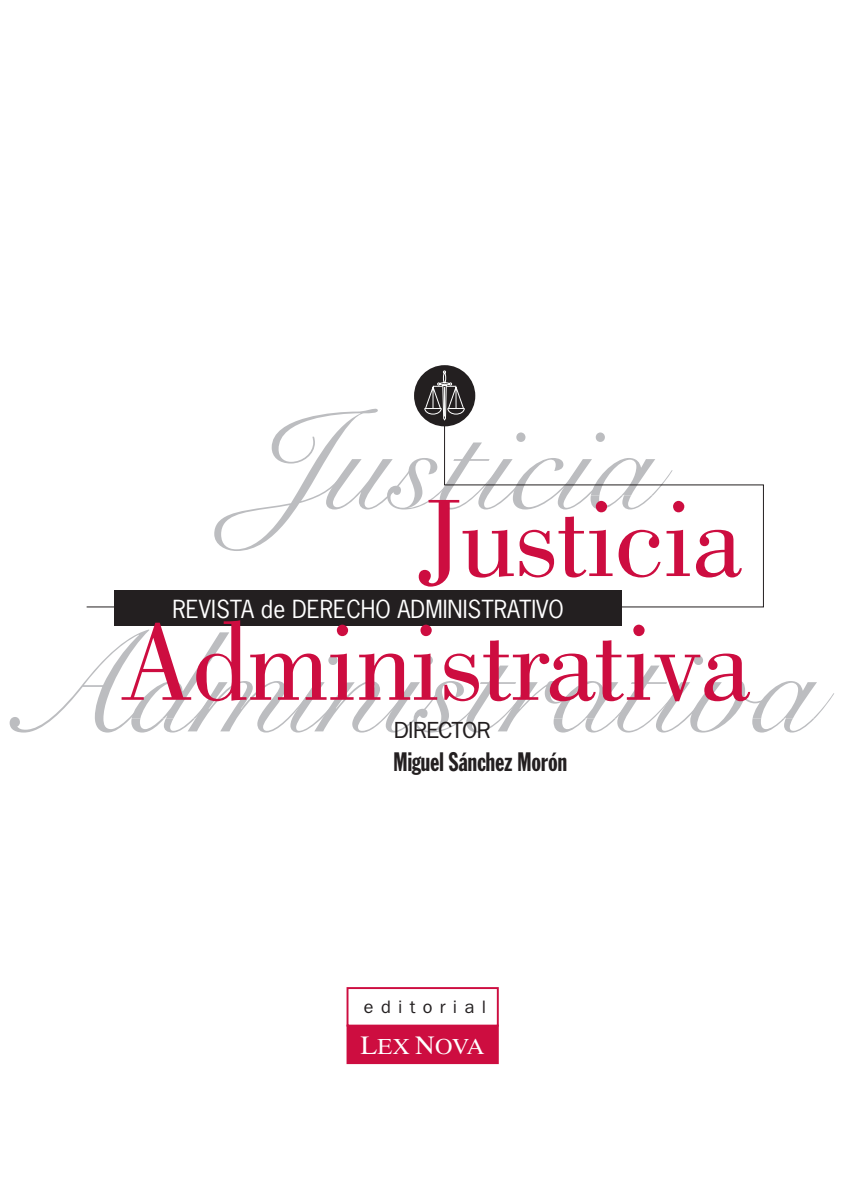
<style>
.page{position:relative;width:844px;height:1191px;background:#fff}
.page>*{position:absolute;margin:0;border:0;box-sizing:border-box;transform-origin:0 0}
.t1{font:113.92px/123.7px "Bodoni";letter-spacing:-.02em;color:#cd0d40;text-align:right}
.t2{font:26.25px "Franklin Gothic Std Extra Cond";color:#231f20}
.t3{font:23.45px "News Gothic Std";color:#fff}
.t4{font:23.45px "Franklin Gothic";letter-spacing:-.05em;color:#231f20}
.t5{font:21.7px "Times Ten LT Std";color:#fff}
.t6{font:18.03px "Franklin Gothic";letter-spacing:.405em;color:#231f20}
.s1{font-size:25.38px}
</style>
<div class="page">
<svg style="left:10px;top:629px;width:824px;height:103px"></svg>
<svg style="left:86px;top:470px;width:678px;height:138px"></svg>
<div style="left:114px;top:590px;width:507px;height:36px;background:#231f20"></div>
<div style="left:414px;top:365px;width:61px;height:61px;background:#231f20;border-radius:50%"></div>
<svg style="left:214px;top:370px;width:458px;height:181px"></svg>
<div style="left:347px;top:1025px;width:150px;height:38px;background:#cd0d40"></div>
<div style="left:346px;top:1024px;width:152px;height:40px;border:2px solid #cd0d40"></div>
<div style="left:346px;top:987px;width:152px;height:39px;border:2px solid #cd0d40"></div>
<h1 class="t1" style="left:119px;top:476px;width:633px">Justicia<br>Administrativa</h1>
<p class="t4" style="left:393px;top:716px;width:99px">DIRECTOR</p>
<p class="t2" style="left:393px;top:748px;width:175px">Miguel Sánchez Morón</p>
<p class="t3" style="left:172px;top:594px;width:393px">REVISTA de DERECHO ADMINISTRATIVO</p>
<p class="t6" style="left:364px;top:996px;width:123px">editorial</p>
<p class="t5" style="left:360px;top:1034px;width:126px"><span class="s1">L</span>EX <span class="s1">N</span>OVA</p>
</div>
